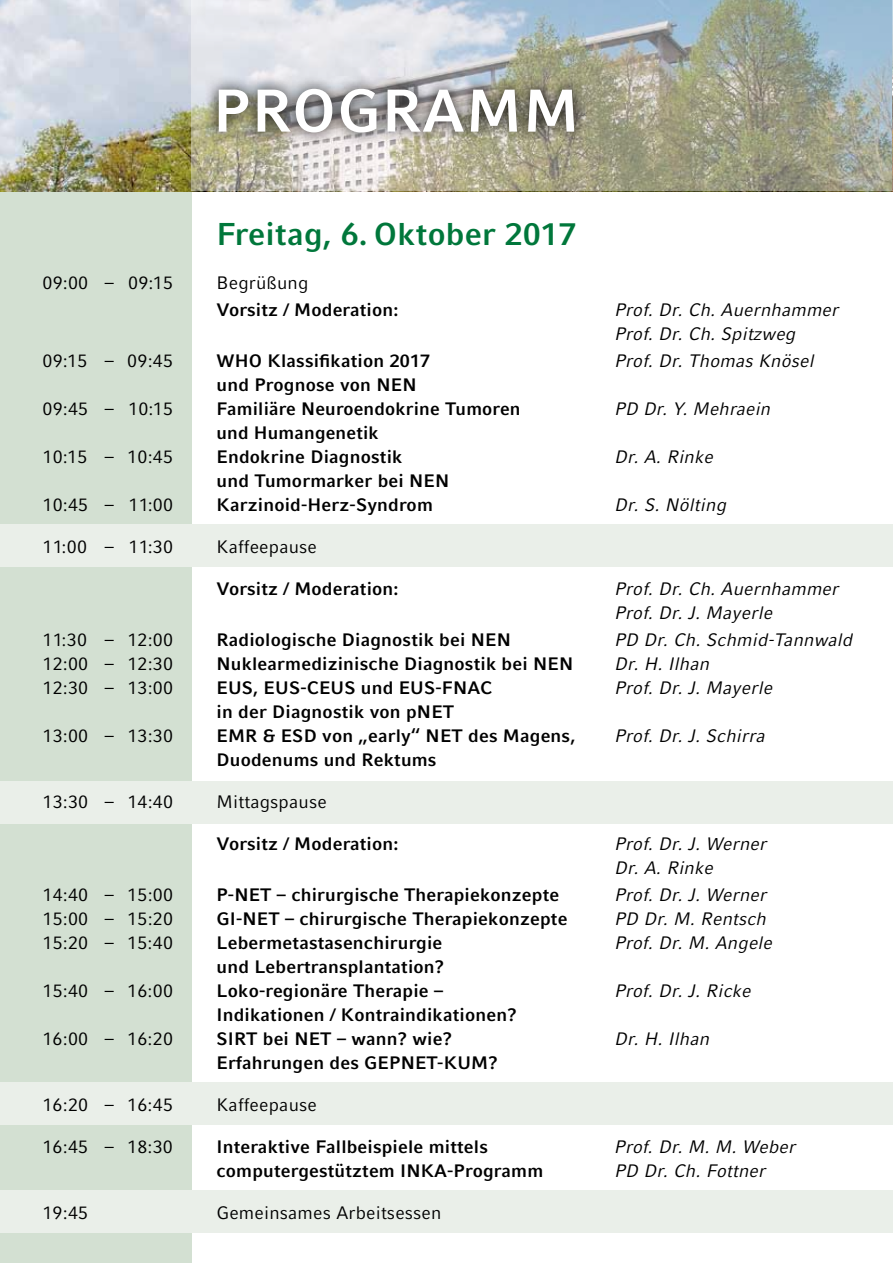
<style>
.page{position:relative;width:893px;height:1263px;background:#fff}
.page>*{position:absolute;margin:0;border:0;box-sizing:border-box;transform-origin:0 0}
.t1{font:700 60px "LMU Compatil Fact";letter-spacing:.02em;color:#fff}
.t2{font:700 31.5px "LMU Compatil Fact";letter-spacing:.01em;color:#00773b}
.t3{font:700 18px "LMU Compatil Fact";letter-spacing:.01em;color:#000}
.t4{font:italic 18px/24px "LMU Compatil Fact";letter-spacing:.01em;color:#000}
.t5{font:18px "LMU Compatil Fact";letter-spacing:.01em;color:#000}
</style>
<div class="page">
<div style="left:0;top:178px;width:191px;height:1085px;background:#d3e0d2"></div>
<img style="left:0;top:0;width:191px;height:191px">
<div style="left:0;top:524px;width:893px;height:43px;background:#eaefe9"></div>
<div style="left:0;top:781px;width:893px;height:43px;background:#eaefe9"></div>
<div style="left:0;top:1082px;width:893px;height:43px;background:#eaefe9"></div>
<div style="left:0;top:1191px;width:893px;height:42px;background:#eaefe9"></div>
<svg style="left:191px;top:0;width:702px;height:191px;background:#b3b7af"></svg>
<svg style="left:204px;top:74px;width:383px;height:71px;background:#939189"></svg>
<h1 class="t1" style="left:213px;top:76px;width:368px">PROGRAMM</h1>
<h2 class="t2" style="left:216px;top:216px;width:361px">Freitag, 6. Oktober 2017</h2>
<p class="t5" style="left:43px;top:272px;width:132px">09:00 – 09:15</p>
<p class="t5" style="left:217px;top:272px;width:93px">Begrüßung</p>
<p class="t3" style="left:217px;top:299px;width:184px">Vorsitz / Moderation:</p>
<p class="t4" style="left:614px;top:298px;width:226px">Prof. Dr. Ch. Auernhammer<br>Prof. Dr. Ch. Spitzweg</p>
<p class="t5" style="left:43px;top:350px;width:132px">09:15 – 09:45</p>
<p class="t3" style="left:217px;top:350px;width:215px">WHO Klassifikation 2017</p>
<p class="t4" style="left:614px;top:349px;width:201px">Prof. Dr. Thomas Knösel</p>
<p class="t3" style="left:217px;top:374px;width:201px">und Prognose von NEN</p>
<p class="t5" style="left:43px;top:398px;width:132px">09:45 – 10:15</p>
<p class="t3" style="left:217px;top:398px;width:306px">Familiäre Neuroendokrine Tumoren</p>
<p class="t4" style="left:614px;top:397px;width:158px">PD Dr. Y. Mehraein</p>
<p class="t3" style="left:217px;top:422px;width:164px">und Humangenetik</p>
<p class="t5" style="left:43px;top:446px;width:132px">10:15 – 10:45</p>
<p class="t3" style="left:217px;top:446px;width:187px">Endokrine Diagnostik</p>
<p class="t4" style="left:614px;top:445px;width:100px">Dr. A. Rinke</p>
<p class="t3" style="left:217px;top:470px;width:234px">und Tumormarker bei NEN</p>
<p class="t5" style="left:43px;top:494px;width:132px">10:45 – 11:00</p>
<p class="t3" style="left:217px;top:494px;width:218px">Karzinoid-Herz-Syndrom</p>
<p class="t4" style="left:614px;top:493px;width:113px">Dr. S. Nölting</p>
<p class="t5" style="left:43px;top:536px;width:132px">11:00 – 11:30</p>
<p class="t5" style="left:217px;top:536px;width:102px">Kaffeepause</p>
<p class="t3" style="left:217px;top:578px;width:184px">Vorsitz / Moderation:</p>
<p class="t4" style="left:614px;top:577px;width:226px">Prof. Dr. Ch. Auernhammer<br>Prof. Dr. J. Mayerle</p>
<p class="t5" style="left:43px;top:629px;width:132px">11:30 – 12:00</p>
<p class="t3" style="left:217px;top:629px;width:296px">Radiologische Diagnostik bei NEN</p>
<p class="t4" style="left:614px;top:628px;width:240px">PD Dr. Ch. Schmid-Tannwald</p>
<p class="t5" style="left:43px;top:653px;width:132px">12:00 – 12:30</p>
<p class="t3" style="left:217px;top:653px;width:358px">Nuklearmedizinische Diagnostik bei NEN</p>
<p class="t4" style="left:614px;top:652px;width:97px">Dr. H. Ilhan</p>
<p class="t5" style="left:43px;top:677px;width:132px">12:30 – 13:00</p>
<p class="t3" style="left:217px;top:677px;width:277px">EUS, EUS-CEUS und EUS-FNAC</p>
<p class="t4" style="left:614px;top:676px;width:159px">Prof. Dr. J. Mayerle</p>
<p class="t3" style="left:217px;top:701px;width:239px">in der Diagnostik von pNET</p>
<p class="t5" style="left:43px;top:725px;width:132px">13:00 – 13:30</p>
<p class="t3" style="left:217px;top:725px;width:360px">EMR &amp; ESD von „early“ NET des Magens,</p>
<p class="t4" style="left:614px;top:724px;width:152px">Prof. Dr. J. Schirra</p>
<p class="t3" style="left:217px;top:749px;width:221px">Duodenums und Rektums</p>
<p class="t5" style="left:43px;top:791px;width:132px">13:30 – 14:40</p>
<p class="t5" style="left:217px;top:791px;width:112px">Mittagspause</p>
<p class="t3" style="left:217px;top:833px;width:184px">Vorsitz / Moderation:</p>
<p class="t4" style="left:614px;top:832px;width:154px">Prof. Dr. J. Werner<br>Dr. A. Rinke</p>
<p class="t5" style="left:43px;top:884px;width:132px">14:40 – 15:00</p>
<p class="t3" style="left:217px;top:884px;width:344px">P-NET – chirurgische Therapiekonzepte</p>
<p class="t4" style="left:614px;top:883px;width:154px">Prof. Dr. J. Werner</p>
<p class="t5" style="left:43px;top:908px;width:132px">15:00 – 15:20</p>
<p class="t3" style="left:217px;top:908px;width:352px">GI-NET – chirurgische Therapiekonzepte</p>
<p class="t4" style="left:614px;top:907px;width:153px">PD Dr. M. Rentsch</p>
<p class="t5" style="left:42px;top:932px;width:132px">15:20 – 15:40</p>
<p class="t3" style="left:216px;top:932px;width:227px">Lebermetastasenchirurgie</p>
<p class="t4" style="left:614px;top:931px;width:159px">Prof. Dr. M. Angele</p>
<p class="t3" style="left:217px;top:956px;width:229px">und Lebertransplantation?</p>
<p class="t5" style="left:42px;top:980px;width:132px">15:40 – 16:00</p>
<p class="t3" style="left:216px;top:980px;width:228px">Loko-regionäre Therapie –</p>
<p class="t4" style="left:614px;top:979px;width:138px">Prof. Dr. J. Ricke</p>
<p class="t3" style="left:216px;top:1004px;width:302px">Indikationen / Kontraindikationen?</p>
<p class="t5" style="left:42px;top:1028px;width:132px">16:00 – 16:20</p>
<p class="t3" style="left:216px;top:1028px;width:237px">SIRT bei NET – wann? wie?</p>
<p class="t4" style="left:614px;top:1027px;width:97px">Dr. H. Ilhan</p>
<p class="t3" style="left:216px;top:1052px;width:283px">Erfahrungen des GEPNET-KUM?</p>
<p class="t5" style="left:42px;top:1094px;width:132px">16:20 – 16:45</p>
<p class="t5" style="left:216px;top:1094px;width:102px">Kaffeepause</p>
<p class="t5" style="left:42px;top:1136px;width:132px">16:45 – 18:30</p>
<p class="t3" style="left:216px;top:1136px;width:273px">Interaktive Fallbeispiele mittels</p>
<p class="t4" style="left:614px;top:1135px;width:183px">Prof. Dr. M. M. Weber</p>
<p class="t3" style="left:216px;top:1160px;width:328px">computergestütztem INKA-Programm</p>
<p class="t4" style="left:614px;top:1159px;width:153px">PD Dr. Ch. Fottner</p>
<p class="t5" style="left:42px;top:1202px;width:47px">19:45</p>
<p class="t5" style="left:216px;top:1202px;width:227px">Gemeinsames Arbeitsessen</p>
</div>
